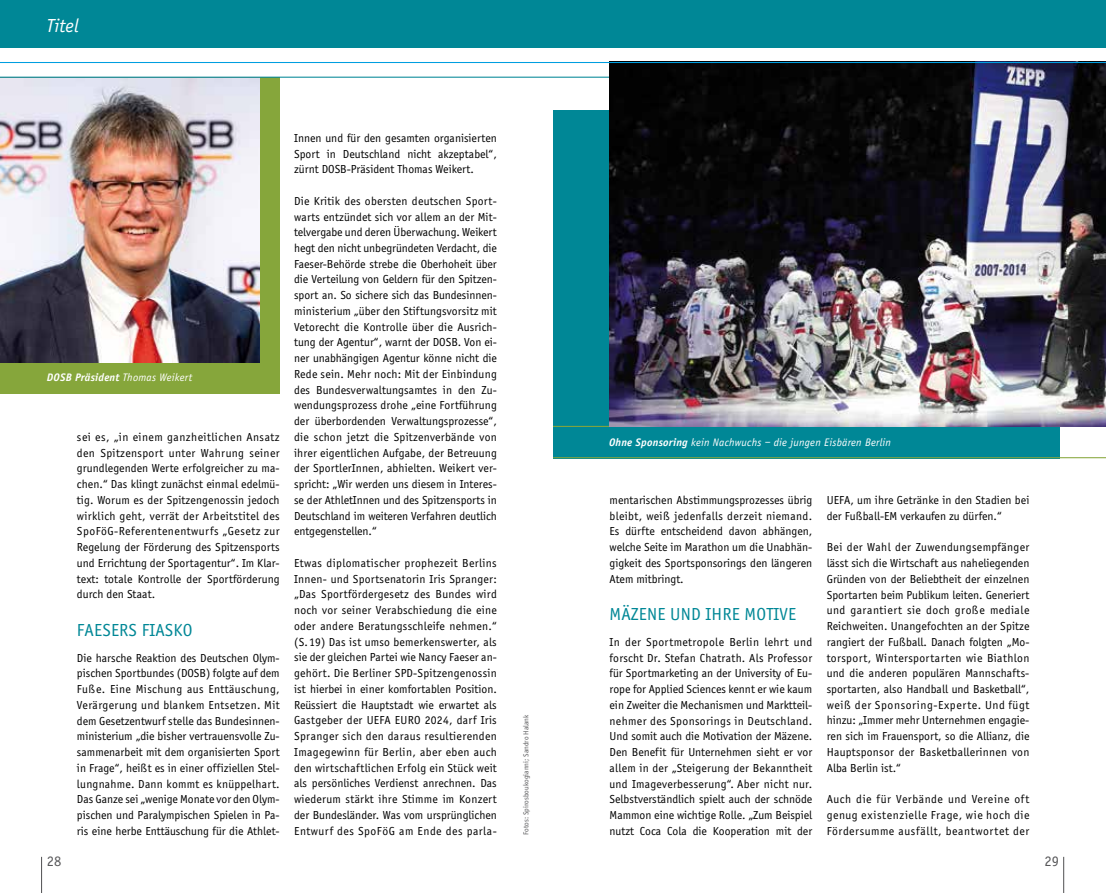
<style>
.page{position:relative;width:1106px;height:893px;background:#fff}
.page>*{position:absolute;margin:0;border:0;box-sizing:border-box;transform-origin:0 0}
.t1{font:italic 19.5px "Officina Sans EF";color:#fff}
.t2{font:18px "Officina Sans EF";letter-spacing:.01em;color:#008796}
.t3{font:15px "Officina Sans EF";color:#58585a}
.t4{font:12px/15.8px "Officina Sans EF";color:#000;text-align:justify}
.t5{font:italic 11.25px "Officina Sans EF";letter-spacing:.02em;color:#fff}
.t6{font:italic 700 11.25px "Officina Sans EF";letter-spacing:.02em;color:#fff}
.t7{font:7.5px "Officina Sans EF";color:#58585a}
.s1{font-weight:400}
.s2{font-weight:700}
</style>
<div class="page">
<hr style="left:41px;top:857px;width:1px;height:36px;background:#58585a">
<hr style="left:1063px;top:857px;width:1px;height:36px;background:#58585a">
<div style="left:0;top:78px;width:279px;height:316px;background:#86a63b"></div>
<div style="left:553px;top:110px;width:506px;height:348px;background:#008796"></div>
<hr style="left:553px;top:457px;width:553px;height:1px;background:#86a63b">
<div style="left:0;top:0;width:1106px;height:47px;background:#008796"></div>
<img style="left:0;top:79px;width:259px;height:283px">
<hr style="left:0;top:77px;width:1106px;height:1px;background:#008796">
<hr style="left:553px;top:426px;width:553px;height:1px;background:#86a63b">
<img style="left:609px;top:63px;width:497px;height:364px">
<hr style="left:0;top:62px;width:1106px;height:1px;background:#009ee0">
<h1 class="t1" style="left:47px;top:15px;width:34px">Titel</h1>
<p class="t6" style="left:47px;top:371px;width:147px">DOSB Präsident <span class="s1">Thomas Weikert</span></p>
<p class="t4" style="left:77px;top:429px;width:204px">sei es, „in einem ganzheitlichen Ansatz den Spitzensport unter Wahrung seiner grundlegenden Werte erfolgreicher zu ma&shy;chen.“ Das klingt zunächst einmal edelmü&shy;tig. Worum es der Spitzengenossin jedoch wirklich geht, verrät der Arbeitstitel des SpoFöG-Referentenentwurfs „Gesetz zur Regelung der Förderung des Spitzensports und Errichtung der Sportagentur“. Im Klar&shy;text: totale Kontrolle der Sportförderung durch den Staat.</p>
<h2 class="t2" style="left:77px;top:620px;width:18px">Faesers</h2>
<h2 class="t2" style="left:142px;top:620px;width:17px">Fiasko</h2>
<p class="t4" style="left:77px;top:650px;width:204px">Die harsche Reaktion des Deutschen Olym&shy;pischen Sportbundes (DOSB) folgte auf dem Fuße. Eine Mischung aus Enttäuschung, Verärgerung und blankem Entsetzen. Mit dem Gesetzentwurf stelle das Bundesinnen&shy;ministerium „die bisher vertrauensvolle Zu&shy;sammenarbeit mit dem organisierten Sport in Frage“, heißt es in einer offiziellen Stel&shy;lungnahme. Dann kommt es knüppelhart.<br>Das Ganze sei „wenige Monate vor den Olym&shy;pischen und Paralympischen Spielen in Pa&shy;ris eine herbe Enttäuschung für die Athlet-</p>
<p class="t4" style="left:294px;top:130px;width:204px">Innen und für den gesamten organisierten Sport in Deutschland nicht akzeptabel“, zürnt DOSB-Präsident Thomas Weikert.</p>
<p class="t4" style="left:294px;top:193px;width:204px">Die Kritik des obersten deutschen Sport&shy;warts entzündet sich vor allem an der Mit&shy;telvergabe und deren Überwachung. Weikert hegt den nicht unbegründeten Verdacht, die Faeser-Behörde strebe die Oberhoheit über die Verteilung von Geldern für den Spitzen&shy;sport an. So sichere sich das Bundesinnen&shy;ministerium „über den Stiftungsvorsitz mit Vetorecht die Kontrolle über die Ausrich&shy;tung der Agentur“, warnt der DOSB. Von ei&shy;ner unabhängigen Agentur könne nicht die Rede sein. Mehr noch: Mit der Einbindung des Bundesverwaltungsamtes in den Zu&shy;wendungsprozess drohe „eine Fortführung der überbordenden Verwaltungsprozesse“, die schon jetzt die Spitzenverbände von ihrer eigentlichen Aufgabe, der Betreuung der SportlerInnen, abhielten. Weikert ver&shy;spricht: „Wir werden uns diesem in Interes&shy;se der AthletInnen und des Spitzensports in Deutschland im weiteren Verfahren deutlich entgegenstellen.“</p>
<p class="t4" style="left:294px;top:555px;width:204px">Etwas diplomatischer prophezeit Berlins Innen- und Sportsenatorin Iris Spranger: „Das Sportfördergesetz des Bundes wird noch vor seiner Verabschiedung die eine oder andere Beratungsschleife nehmen.“ (S.19) Das ist umso bemerkenswerter, als sie der gleichen Partei wie Nancy Faeser an&shy;gehört. Die Berliner SPD-Spitzengenossin ist hierbei in einer komfortablen Position.<br>Reüssiert die Hauptstadt wie erwartet als Gastgeber der UEFA EURO 2024, darf Iris Spranger sich den daraus resultierenden Imagegewinn für Berlin, aber eben auch den wirtschaftlichen Erfolg ein Stück weit als persönliches Verdienst anrechnen. Das wiederum stärkt ihre Stimme im Konzert der Bundesländer. Was vom ursprünglichen Entwurf des SpoFöG am Ende des parla-</p>
<p class="t7" style="left:522px;top:835px;width:122px;rotate:-90deg">Fotos: Spirosboukogianni; Sandro Halank</p>
<p class="t5" style="left:609px;top:436px;width:283px"><span class="s2">Ohne Sponsoring</span> kein Nachwuchs – die jungen Eisbären Berlin</p>
<p class="t4" style="left:609px;top:492px;width:204px">mentarischen Abstimmungsprozesses übrig bleibt, weiß jedenfalls derzeit niemand.<br>Es dürfte entscheidend davon abhängen, welche Seite im Marathon um die Unabhän&shy;gigkeit des Sportsponsorings den längeren Atem mitbringt.</p>
<h2 class="t2" style="left:609px;top:604px;width:31px">Mäzene</h2>
<h2 class="t2" style="left:670px;top:604px;width:11px">und</h2>
<h2 class="t2" style="left:705px;top:604px;width:10px">ihre</h2>
<h2 class="t2" style="left:744px;top:604px;width:21px">Motive</h2>
<p class="t4" style="left:609px;top:634px;width:204px">In der Sportmetropole Berlin lehrt und forscht Dr. Stefan Chatrath. Als Professor für Sportmarketing an der University of Eu&shy;rope for Applied Sciences kennt er wie kaum ein Zweiter die Mechanismen und Marktteil&shy;nehmer des Sponsorings in Deutschland.<br>Und somit auch die Motivation der Mäzene.<br>Den Benefit für Unternehmen sieht er vor allem in der „Steigerung der Bekanntheit und Imageverbesserung“. Aber nicht nur.<br>Selbstverständlich spielt auch der schnöde Mammon eine wichtige Rolle. „Zum Beispiel nutzt Coca Cola die Kooperation mit der</p>
<p class="t4" style="left:826px;top:492px;width:204px">UEFA, um ihre Getränke in den Stadien bei der Fußball-EM verkaufen zu dürfen.“</p>
<p class="t4" style="left:826px;top:540px;width:204px">Bei der Wahl der Zuwendungsempfänger lässt sich die Wirtschaft aus naheliegenden Gründen von der Beliebtheit der einzelnen Sportarten beim Publikum leiten. Generiert und garantiert sie doch große mediale Reichweiten. Unangefochten an der Spitze rangiert der Fußball. Danach folgten „Mo&shy;torsport, Wintersportarten wie Biathlon und die anderen populären Mannschafts&shy;sportarten, also Handball und Basketball“, weiß der Sponsoring-Experte. Und fügt hinzu: „Immer mehr Unternehmen engagie&shy;ren sich im Frauensport, so die Allianz, die Hauptsponsor der Basketballerinnen von Alba Berlin ist.“</p>
<p class="t4" style="left:826px;top:791px;width:204px">Auch die für Verbände und Vereine oft genug existenzielle Frage, wie hoch die Fördersumme ausfällt, beantwortet der</p>
<p class="t3" style="left:47px;top:853px;width:16px">28</p>
<p class="t3" style="left:1044px;top:853px;width:16px">29</p>
</div>
